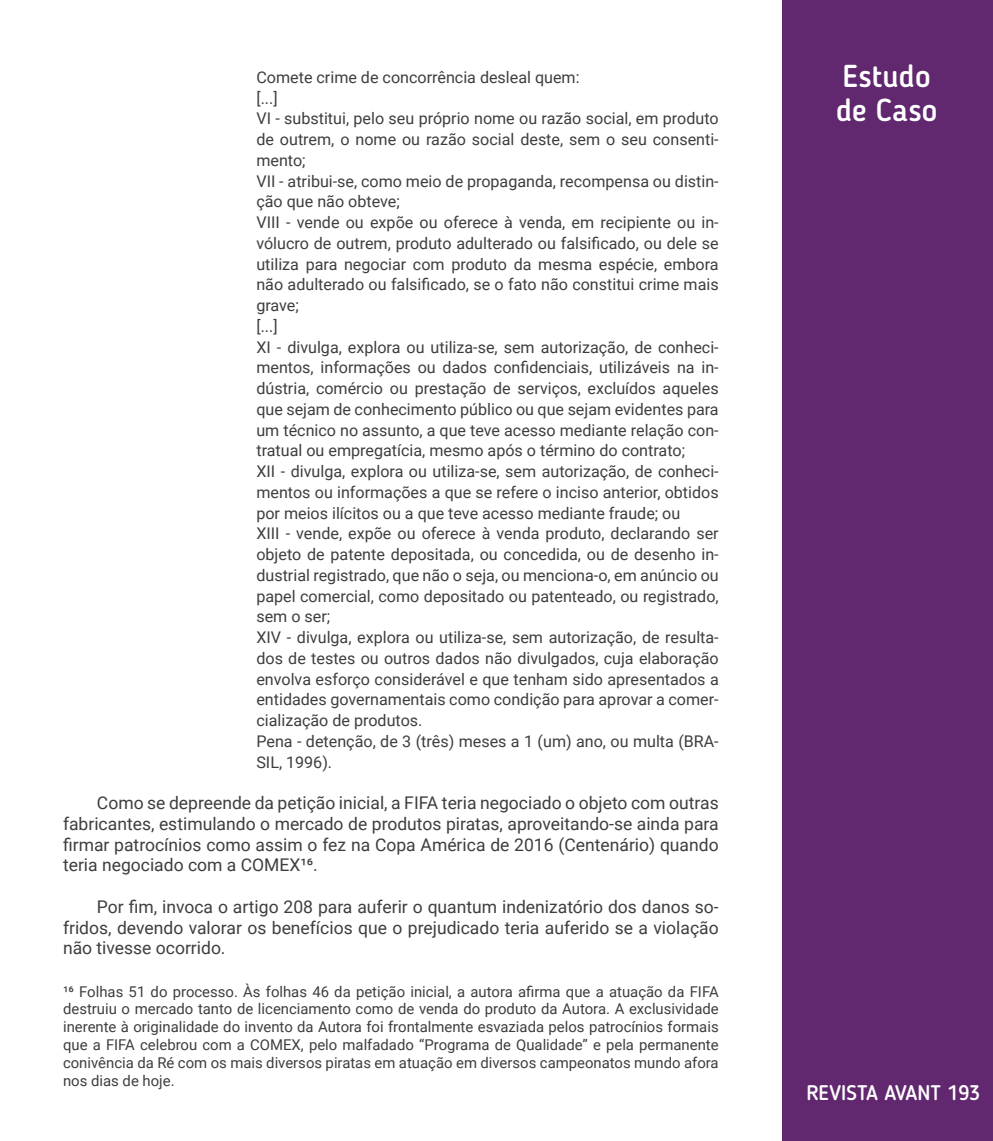
<style>
.page{position:relative;width:993px;height:1141px;background:#fff}
.page>*{position:absolute;margin:0;border:0;box-sizing:border-box;transform-origin:0 0}
.t1{font:500 31.5px/33.6px "Blogger Sans";color:#fff}
.t2{font:500 21px "Blogger Sans";color:#fff}
.t3{font:17.5px/20.8px "Roboto";color:#3e3e3f;text-align:justify}
.t4{font:16.1px/20.8px "Roboto";color:#3e3e3f}
.t5{font:14.88px/17.8px "Roboto";color:#3e3e3f;text-align:justify}
</style>
<div class="page">
<div style="left:782px;top:0;width:210px;height:1141px;background:#61286f"></div>
<p class="t4" style="left:256px;top:66px;width:463px">Comete crime de concorrência desleal quem:<br>[...]<br>VI - substitui, pelo seu próprio nome ou razão social, em produto de outrem, o nome ou razão social deste, sem o seu consenti&shy;mento;<br>VII - atribui-se, como meio de propaganda, recompensa ou distin&shy;ção que não obteve;<br>VIII - vende ou expõe ou oferece à venda, em recipiente ou in&shy;vólucro de outrem, produto adulterado ou falsificado, ou dele se utiliza para negociar com produto da mesma espécie, embora não adulterado ou falsificado, se o fato não constitui crime mais grave;<br>[...]<br>XI - divulga, explora ou utiliza-se, sem autorização, de conheci&shy;mentos, informações ou dados confidenciais, utilizáveis na in&shy;dústria, comércio ou prestação de serviços, excluídos aqueles que sejam de conhecimento público ou que sejam evidentes para um técnico no assunto, a que teve acesso mediante relação con&shy;tratual ou empregatícia, mesmo após o término do contrato;<br>XII - divulga, explora ou utiliza-se, sem autorização, de conheci&shy;mentos ou informações a que se refere o inciso anterior, obtidos por meios ilícitos ou a que teve acesso mediante fraude; ou<br>XIII - vende, expõe ou oferece à venda produto, declarando ser objeto de patente depositada, ou concedida, ou de desenho in&shy;dustrial registrado, que não o seja, ou menciona-o, em anúncio ou papel comercial, como depositado ou patenteado, ou registrado, sem o ser;<br>XIV - divulga, explora ou utiliza-se, sem autorização, de resulta&shy;dos de testes ou outros dados não divulgados, cuja elaboração envolva esforço considerável e que tenham sido apresentados a entidades governamentais como condição para aprovar a comer&shy;cialização de produtos.<br>Pena - detenção, de 3 (três) meses a 1 (um) ano, ou multa (BRA-SIL, 1996).</p>
<p class="t3" style="left:63px;top:792px;width:657px;text-indent:34px">Como se depreende da petição inicial, a FIFA teria negociado o objeto com outras fabricantes, estimulando o mercado de produtos piratas, aproveitando-se ainda para firmar patrocínios como assim o fez na Copa América de 2016 (Centenário) quando teria negociado com a COMEX¹6.</p>
<p class="t3" style="left:63px;top:896px;width:657px;text-indent:34px">Por fim, invoca o artigo 208 para auferir o quantum indenizatório dos danos so&shy;fridos, devendo valorar os benefícios que o prejudicado teria auferido se a violação não tivesse ocorrido.</p>
<p class="t5" style="left:63px;top:982px;width:657px">¹6 Folhas 51 do processo. Às folhas 46 da petição inicial, a autora afirma que a atuação da FIFA destruiu o mercado tanto de licenciamento como de venda do produto da Autora. A exclusividade inerente à originalidade do invento da Autora foi frontalmente esvaziada pelos patrocínios formais que a FIFA celebrou com a COMEX, pelo malfadado “Programa de Qualidade” e pela permanente conivência da Ré com os mais diversos piratas em atuação em diversos campeonatos mundo afora nos dias de hoje.</p>
<h1 class="t1" style="left:813px;top:59px;width:150px">Modali ade</h1>
<h1 class="t1" style="left:835px;top:59px;width:103px">Estudo de Caso</h1>
<h2 class="t2" style="left:806px;top:1080px;width:175px">REVISTA AVANT 193</h2>
</div>
